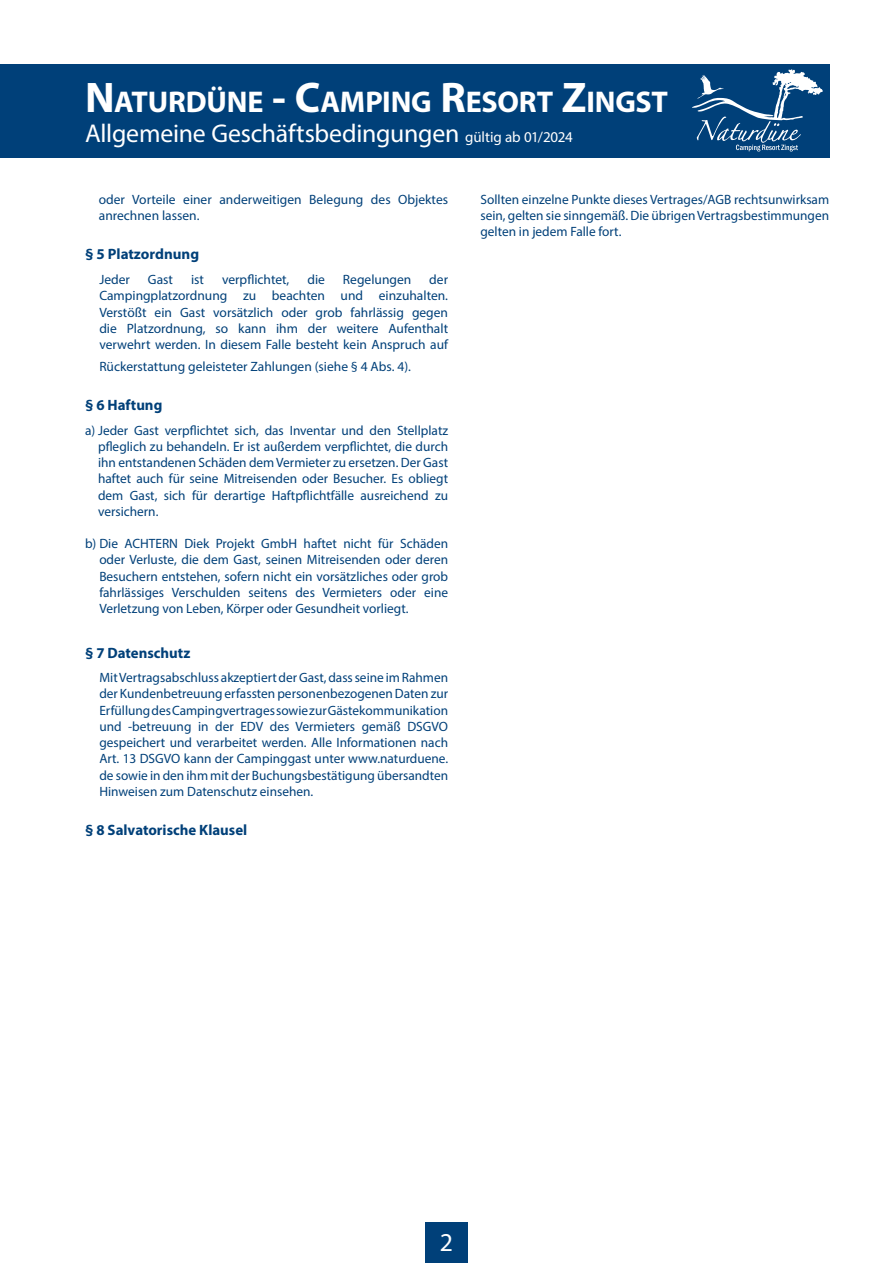
<style>
.page{position:relative;width:893px;height:1263px;background:#fff}
.page>*{position:absolute;margin:0;border:0;box-sizing:border-box;transform-origin:0 0}
.t1{font:700 30.15px "Myriad Pro";letter-spacing:-.01em;color:#fff}
.t2{font:25.8px "Myriad Pro";letter-spacing:-.01em;color:#fff}
.t3{font:700 15px "Myriad Pro";color:#004079}
.t4{font:13.5px/16.2px "Myriad Pro";color:#004079;text-align:justify}
.s1{font-size:42.9px}
.s2{font-size:15px}
</style>
<div class="page">
<div style="left:0;top:64px;width:829px;height:93px;background:#004079"></div>
<svg style="left:692px;top:69px;width:131px;height:82px"></svg>
<div style="left:425px;top:1222px;width:43px;height:41px;background:#004079"></div>
<h1 class="t1" style="left:85px;top:82px;width:584px"><span class="s1">N</span>ATURDÜNE <span class="s1">- C</span>AMPING <span class="s1">R</span>ESORT <span class="s1">Z</span>INGST</h1>
<h2 class="t2" style="left:85px;top:118px;width:489px">Allgemeine Geschäftsbedingungen <span class="s2">gültig ab 01/2024</span></h2>
<p class="t4" style="left:99px;top:191px;width:351px">oder Vorteile einer anderweitigen Belegung des Objektes anrechnen lassen.</p>
<p class="t3" style="left:85px;top:245px;width:116px">§ 5 Platzordnung</p>
<p class="t4" style="left:99px;top:271px;width:32px">Jeder</p>
<p class="t4" style="left:148px;top:271px;width:27px">Gast</p>
<p class="t4" style="left:191px;top:271px;width:14px">ist</p>
<p class="t4" style="left:222px;top:271px;width:69px">verpflichtet,</p>
<p class="t4" style="left:307px;top:271px;width:19px">die</p>
<p class="t4" style="left:343px;top:271px;width:70px">Regelungen</p>
<p class="t4" style="left:99px;top:271px;width:350px;text-indent:330px">der Campingplatzordnung zu beachten und einzuhalten.<br>Verstößt ein Gast vorsätzlich oder grob fahrlässig gegen die Platzordnung, so kann ihm der weitere Aufenthalt verwehrt werden. In diesem Falle besteht kein Anspruch auf</p>
<p class="t4" style="left:99px;top:358px;width:313px">Rückerstattung geleisteter Zahlungen (siehe § 4 Abs. 4).</p>
<p class="t3" style="left:85px;top:395px;width:79px">§ 6 Haftung</p>
<p class="t4" style="left:98px;top:422px;width:352px;text-indent:-13px">a) Jeder Gast verpflichtet sich, das Inventar und den Stellplatz pfleglich zu behandeln. Er ist außerdem verpflichtet, die durch ihn entstandenen Schäden dem Vermieter zu ersetzen. Der Gast haftet auch für seine Mitreisenden oder Besucher. Es obliegt dem Gast, sich für derartige Haftpflichtfälle ausreichend zu versichern.</p>
<p class="t4" style="left:99px;top:535px;width:350px;text-indent:-14px">b) Die ACHTERN Diek Projekt GmbH haftet nicht für Schäden oder Verluste, die dem Gast, seinen Mitreisenden oder deren Besuchern entstehen, sofern nicht ein vorsätzliches oder grob fahrlässiges Verschulden seitens des Vermieters oder eine Verletzung von Leben, Körper oder Gesundheit vorliegt.</p>
<p class="t3" style="left:85px;top:643px;width:107px">§ 7 Datenschutz</p>
<p class="t4" style="left:99px;top:669px;width:350px">Mit Vertragsabschluss akzeptiert der Gast, dass seine im Rahmen der Kundenbetreuung erfassten personenbezogenen Daten zur Erfüllung des Campingvertrages sowie zur Gästekommunikation und -betreuung in der EDV des Vermieters gemäß DSGVO gespeichert und verarbeitet werden. Alle Informationen nach Art. 13 DSGVO kann der Campinggast unter www.naturduene. de sowie in den ihm mit der Buchungsbestätigung übersandten Hinweisen zum Datenschutz einsehen.</p>
<p class="t3" style="left:85px;top:820px;width:164px">§ 8 Salvatorische Klausel</p>
<p class="t4" style="left:480px;top:191px;width:350px">Sollten einzelne Punkte dieses Vertrages/AGB rechtsunwirksam sein, gelten sie sinngemäß. Die übrigen Vertragsbestimmungen gelten in jedem Falle fort.</p>
<h2 class="t2" style="left:440px;top:1227px;width:15px">2</h2>
</div>
